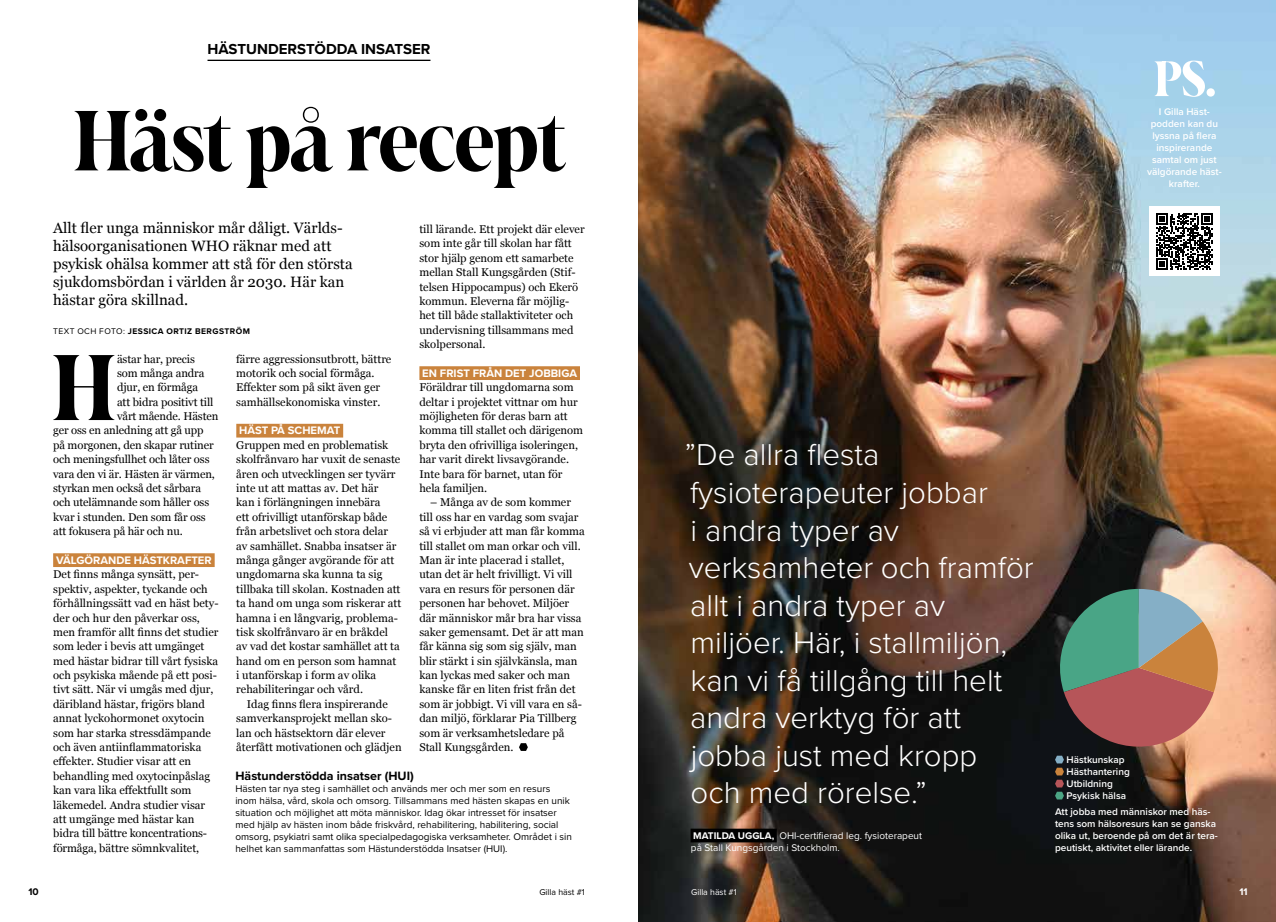
<style>
.page{position:relative;width:1276px;height:922px;background:#fff}
.page>*{position:absolute;margin:0;border:0;box-sizing:border-box;transform-origin:0 0}
.t1{font:300 98.38px "Marlide Display";color:#000}
.t2{font:300 90px "Marlide Display";letter-spacing:-.02em;color:#000}
.t3{font:300 52.5px "Marlide Display";color:#fff}
.t4{font:300 31.25px/37.5px "Proxima Nova";color:#fff}
.t5{font:15px/18px "Georgia";color:#000}
.t6{font:700 15px "Proxima Nova";color:#000}
.t7{font:700 12.5px "Proxima Nova";color:#000}
.t8{font:11.25px/14.4px "Georgia";color:#000}
.t9{font:700 11.25px "Proxima Nova";color:#fff}
.t10{font:10px/12px "Proxima Nova";color:#000}
.t11{font:600 10px/12px "Proxima Nova";color:#fff}
.t12{font:10px/12px "Proxima Nova";color:#fff}
.t13{font:700 10px "Proxima Nova";color:#000}
.t14{font:700 10px "Proxima Nova";color:#fff}
.t15{font:8.75px "Proxima Nova";color:#000}
.t16{font:8.75px "Proxima Nova";color:#fff}
.t17{font:700 8.5px "Proxima Nova";letter-spacing:.05em;color:#000}
.s1{font-weight:400}
.s2{font-weight:700}
</style>
<div class="page">
<img style="left:638px;top:0;width:638px;height:921px">
<div style="left:53px;top:553px;width:162px;height:14px;background:#ca833c"></div>
<div style="left:236px;top:423px;width:107px;height:14px;background:#ca833c"></div>
<div style="left:419px;top:366px;width:161px;height:14px;background:#ca833c"></div>
<svg style="left:519px;top:743px;width:9px;height:7px"></svg>
<div style="left:690px;top:828px;width:87px;height:14px;background:#000"></div>
<div style="left:1149px;top:207px;width:70px;height:69px;background:#fff"></div>
<svg style="left:1156px;top:213px;width:57px;height:57px"></svg>
<svg style="left:1055px;top:588px;width:166px;height:211px;background:#7f6d5e"></svg>
<hr style="left:207px;top:60px;width:223px;height:1px;background:#000">
<h3 class="t6" style="left:207px;top:38px;width:224px">HÄSTUNDERSTÖDDA INSATSER</h3>
<h2 class="t2" style="left:73px;top:74px;width:493px">Häst på recept</h2>
<h3 class="t5" style="left:53px;top:218px;width:301px">Allt fler unga människor mår dåligt. Världs&shy;hälsoorganisationen WHO räknar med att psykisk ohälsa kommer att stå för den största sjukdomsbördan i världen år 2030. Här kan hästar göra skillnad.</h3>
<p class="t17" style="left:53px;top:324px;width:198px"><span class="s1">TEXT OCH FOTO:</span> JESSICA ORTIZ BERGSTRÖM</p>
<p class="t8" style="left:419px;top:221px;width:167px">till lärande. Ett projekt där elever som inte går till skolan har fått stor hjälp genom ett samarbete mellan Stall Kungsgården (Stif&shy;telsen Hippocampus) och Ekerö kommun. Eleverna får möjlig&shy;het till både stallaktiviteter och undervisning tillsammans med skolpersonal.</p>
<p class="t9" style="left:422px;top:364px;width:156px">EN FRIST FRÅN DET JOBBIGA</p>
<p class="t8" style="left:419px;top:379px;width:165px">Föräldrar till ungdomarna som deltar i projektet vittnar om hur möjligheten för deras barn att komma till stallet och därigenom bryta den ofrivilliga isoleringen, har varit direkt livsavgörande.<br>Inte bara för barnet, utan för hela familjen.</p>
<p class="t8" style="left:419px;top:494px;width:167px;text-indent:11px">– Många av de som kommer till oss har en vardag som svajar så vi erbjuder att man får komma till stallet om man orkar och vill.<br>Man är inte placerad i stallet, utan det är helt frivilligt. Vi vill vara en resurs för personen där personen har behovet. Miljöer där människor mår bra har vissa saker gemensamt. Det är att man får känna sig som sig själv, man blir stärkt i sin självkänsla, man kan lyckas med saker och man kanske får en liten frist från det som är jobbigt. Vi vill vara en så&shy;dan miljö, förklarar Pia Tillberg som är verksamhetsledare på<br>Stall Kungsgården.</p>
<h1 class="t1" style="left:52px;top:315px;width:66px">H</h1>
<p class="t8" style="left:117px;top:351px;width:79px">ästar har, precis</p>
<p class="t8" style="left:236px;top:351px;width:157px">färre aggressionsutbrott, bättre motorik och social förmåga.<br>Effekter som på sikt även ger samhällsekonomiska vinster.</p>
<p class="t9" style="left:239px;top:422px;width:103px">HÄST PÅ SCHEMAT</p>
<p class="t8" style="left:236px;top:437px;width:167px">Gruppen med en problematisk skolfrånvaro har vuxit de senaste åren och utvecklingen ser tyvärr inte ut att mattas av. Det här<br>kan i förlängningen innebära<br>ett ofrivilligt utanförskap både från arbetslivet och stora delar av samhället. Snabba insatser är många gånger avgörande för att ungdomarna ska kunna ta sig tillbaka till skolan. Kostnaden att ta hand om unga som riskerar att hamna i en långvarig, problema&shy;tisk skolfrånvaro är en bråkdel av vad det kostar samhället att ta hand om en person som hamnat i utanförskap i form av olika rehabiliteringar och vård.</p>
<p class="t8" style="left:236px;top:696px;width:167px;text-indent:11px">Idag finns flera inspirerande samverkansprojekt mellan sko&shy;lan och hästsektorn där elever återfått motivationen och glädjen</p>
<p class="t8" style="left:117px;top:365px;width:89px">som många andra</p>
<p class="t8" style="left:117px;top:379px;width:82px">djur, en förmåga</p>
<p class="t8" style="left:117px;top:394px;width:98px">att bidra positivt till</p>
<p class="t8" style="left:117px;top:408px;width:103px">vårt mående. Hästen</p>
<p class="t8" style="left:53px;top:423px;width:152px">ger oss en anledning att gå upp</p>
<p class="t8" style="left:53px;top:437px;width:162px">på morgonen, den skapar rutiner</p>
<p class="t8" style="left:53px;top:451px;width:158px">och meningsfullhet och låter oss</p>
<p class="t8" style="left:53px;top:466px;width:163px">vara den vi är. Hästen är värmen,</p>
<p class="t8" style="left:53px;top:480px;width:149px">styrkan men också det sårbara</p>
<p class="t8" style="left:53px;top:494px;width:158px">och utelämnande som håller oss</p>
<p class="t8" style="left:53px;top:509px;width:154px">kvar i stunden. Den som får oss</p>
<p class="t8" style="left:53px;top:523px;width:131px">att fokusera på här och nu.</p>
<p class="t9" style="left:56px;top:551px;width:157px">VÄLGÖRANDE HÄSTKRAFTER</p>
<p class="t8" style="left:53px;top:566px;width:167px">Det finns många synsätt, per&shy;spektiv, aspekter, tyckande och förhållningssätt vad en häst bety&shy;der och hur den påverkar oss, men framför allt finns det studier som leder i bevis att umgänget med hästar bidrar till vårt fysiska och psykiska mående på ett posi&shy;tivt sätt. När vi umgås med djur, däribland hästar, frigörs bland annat lyckohormonet oxytocin som har starka stressdämpande och även antiinflammatoriska effekter. Studier visar att en behandling med oxytocinpåslag kan vara lika effektfullt som läkemedel. Andra studier visar att umgänge med hästar kan bidra till bättre koncentrations&shy;förmåga, bättre sömnkvalitet,</p>
<p class="t7" style="left:235px;top:766px;width:180px">Hästunderstödda insatser (HUI)</p>
<p class="t10" style="left:235px;top:782px;width:338px">Hästen tar nya steg i samhället och används mer och mer som en resurs inom hälsa, vård, skola och omsorg. Tillsammans med hästen skapas en unik situation och möjlighet att möta människor. Idag ökar intresset för insatser med hjälp av hästen inom både friskvård, rehabilitering, habilitering, social omsorg, psykiatri samt olika specialpedagogiska verksamheter. Området i sin helhet kan sammanfattas som Hästunderstödda Insatser (HUI).</p>
<h3 class="t3" style="left:1153px;top:40px;width:64px">PS.</h3>
<p class="t11" style="left:1147px;top:105px;width:76px;text-align:center">I Gilla Häst&shy;podden kan du lyssna på flera inspirerande samtal om just välgörande häst&shy;krafter.</p>
<h3 class="t4" style="left:685px;top:434px;width:350px">”De allra flesta fysioterapeuter jobbar<br>i andra typer av verksamheter och framför allt i andra typer av miljöer. Här, i stallmiljön, kan vi få tillgång till helt andra verktyg för att jobba just med kropp<br>och med rörelse.”</h3>
<p class="t12" style="left:691px;top:829px;width:233px"><span class="s2">MATILDA UGGLA,</span> OHI-certifierad leg. fysioterapeut på Stall Kungsgården i Stockholm.</p>
<p class="t11" style="left:1066px;top:753px;width:65px">Hästkunskap<br>Hästhantering<br>Utbildning<br>Psykisk hälsa</p>
<p class="t11" style="left:1055px;top:805px;width:164px">Att jobba med människor med häs&shy;tens som hälsoresurs kan se ganska olika ut, beroende på om det är tera&shy;peutiskt, aktivitet eller lärande.</p>
<p class="t13" style="left:28px;top:883px;width:12px">10</p>
<p class="t15" style="left:539px;top:885px;width:47px">Gilla häst #1</p>
<p class="t16" style="left:691px;top:885px;width:47px">Gilla häst #1</p>
<p class="t14" style="left:1239px;top:883px;width:10px">11</p>
</div>
